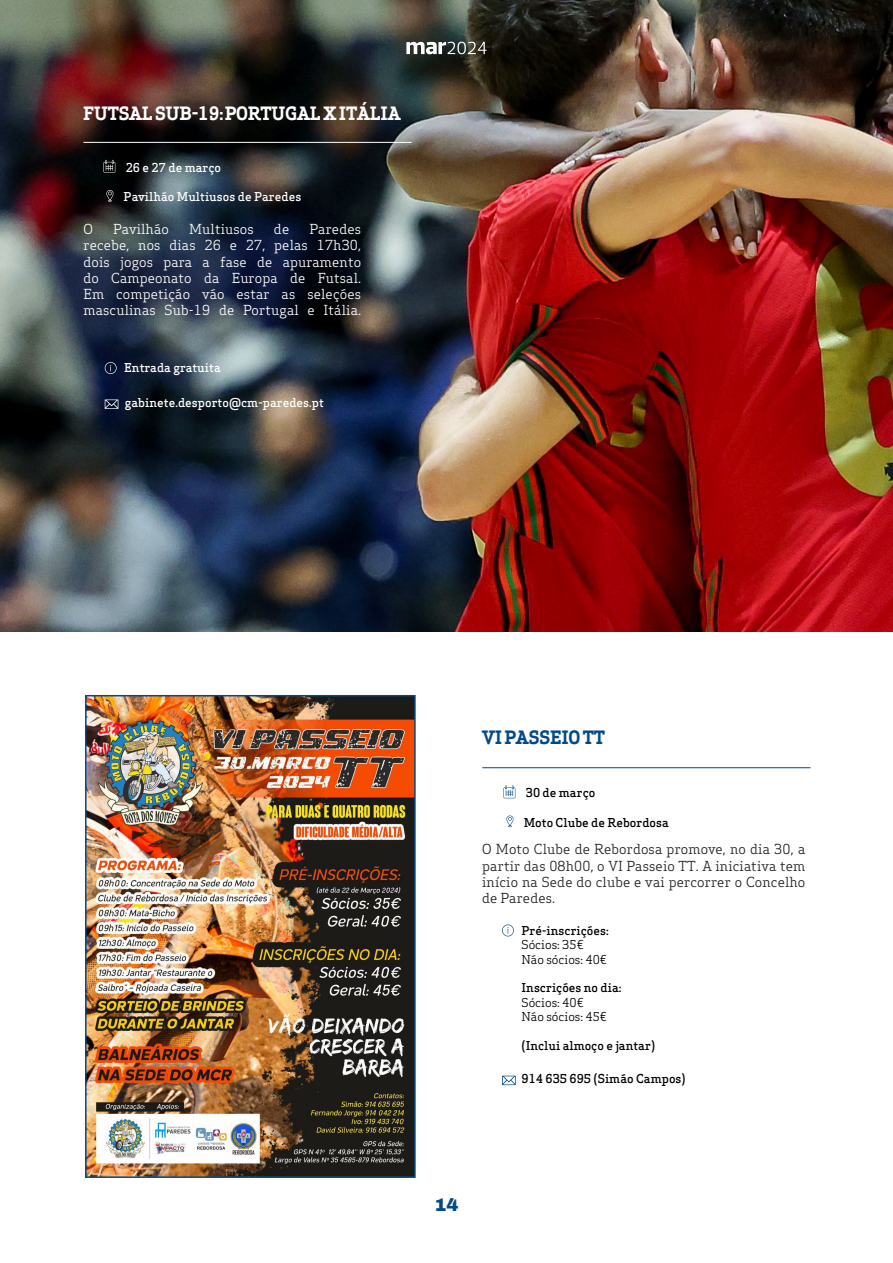
<style>
.page{position:relative;width:893px;height:1263px;background:#fff}
.page>*{position:absolute;margin:0;border:0;box-sizing:border-box;transform-origin:0 0}
.t1{font:700 18px "Apex Serif";letter-spacing:-.01em;color:#fff}
.t2{font:700 18px "Apex Serif";letter-spacing:-.01em;color:#014a86}
.t3{font:900 18px "Archivo";color:#014a86}
.t4{font:13.5px/16.2px "Apex Serif";letter-spacing:.01em;color:#fff;text-align:justify}
.t5{font:13.5px/16.2px "Apex Serif";letter-spacing:.01em;color:#231f20;text-align:justify}
.t6{font:500 12px "Apex Serif";color:#000}
.t7{font:500 12px "Apex Serif";color:#fff}
.t8{font:12px "Apex Serif";color:#000}
</style>
<div class="page">
<img style="left:0;top:0;width:893px;height:631px">
<hr style="left:83px;top:142px;width:329px;height:1px;background:#fff">
<svg style="left:105px;top:362px;width:12px;height:12px"></svg>
<svg style="left:105px;top:399px;width:13px;height:10px"></svg>
<svg style="left:103px;top:160px;width:12px;height:13px"></svg>
<svg style="left:106px;top:190px;width:7px;height:12px"></svg>
<hr style="left:482px;top:767px;width:328px;height:1px;background:#014a86">
<svg style="left:503px;top:785px;width:12px;height:13px"></svg>
<svg style="left:506px;top:815px;width:7px;height:12px"></svg>
<svg style="left:502px;top:924px;width:12px;height:12px"></svg>
<svg style="left:502px;top:1076px;width:14px;height:9px"></svg>
<img style="left:88px;top:698px;width:325px;height:477px">
<div style="left:85px;top:695px;width:331px;height:483px;border:2px solid #014a86"></div>
<svg style="left:406px;top:42px;width:81px;height:12px"></svg>
<p class="t1" style="left:83px;top:102px;width:319px">FUTSAL SUB-19: PORTUGAL X ITÁLIA</p>
<p class="t7" style="left:126px;top:160px;width:97px">26 e 27 de março</p>
<p class="t7" style="left:124px;top:189px;width:179px">Pavilhão Multiusos de Paredes</p>
<p class="t4" style="left:83px;top:221px;width:11px">O</p>
<p class="t4" style="left:113px;top:221px;width:57px">Pavilhão</p>
<p class="t4" style="left:189px;top:221px;width:66px">Multiusos</p>
<p class="t4" style="left:274px;top:221px;width:17px">de</p>
<p class="t4" style="left:83px;top:221px;width:279px;text-indent:226px">Paredes recebe, nos dias 26 e 27, pelas 17h30, dois jogos para a fase de apuramento do Campeonato da Europa de Futsal.<br>Em competição vão estar as seleções masculinas Sub-19 de Portugal e Itália.</p>
<p class="t7" style="left:124px;top:360px;width:98px">Entrada gratuita</p>
<p class="t7" style="left:125px;top:395px;width:201px">gabinete.desporto@cm-paredes.pt</p>
<p class="t2" style="left:482px;top:726px;width:124px">VI PASSEIO TT</p>
<p class="t6" style="left:526px;top:785px;width:71px">30 de março</p>
<p class="t6" style="left:524px;top:815px;width:147px">Moto Clube de Rebordosa</p>
<p class="t5" style="left:482px;top:841px;width:325px">O Moto Clube de Rebordosa promove, no dia 30, a partir das 08h00, o VI Passeio TT. A iniciativa tem início na Sede do clube e vai percorrer o Concelho de Paredes.</p>
<p class="t6" style="left:522px;top:923px;width:89px">Pré-inscrições:</p>
<p class="t8" style="left:522px;top:937px;width:64px">Sócios: 35€</p>
<p class="t8" style="left:522px;top:951px;width:87px">Não sócios: 40€</p>
<p class="t6" style="left:522px;top:980px;width:101px">Inscrições no dia:</p>
<p class="t8" style="left:522px;top:995px;width:64px">Sócios: 40€</p>
<p class="t8" style="left:522px;top:1009px;width:87px">Não sócios: 45€</p>
<p class="t6" style="left:522px;top:1038px;width:135px">(Inclui almoço e jantar)</p>
<p class="t6" style="left:522px;top:1070px;width:166px">914 635 695 (Simão Campos)</p>
<p class="t3" style="left:434px;top:1193px;width:26px">14</p>
</div>
